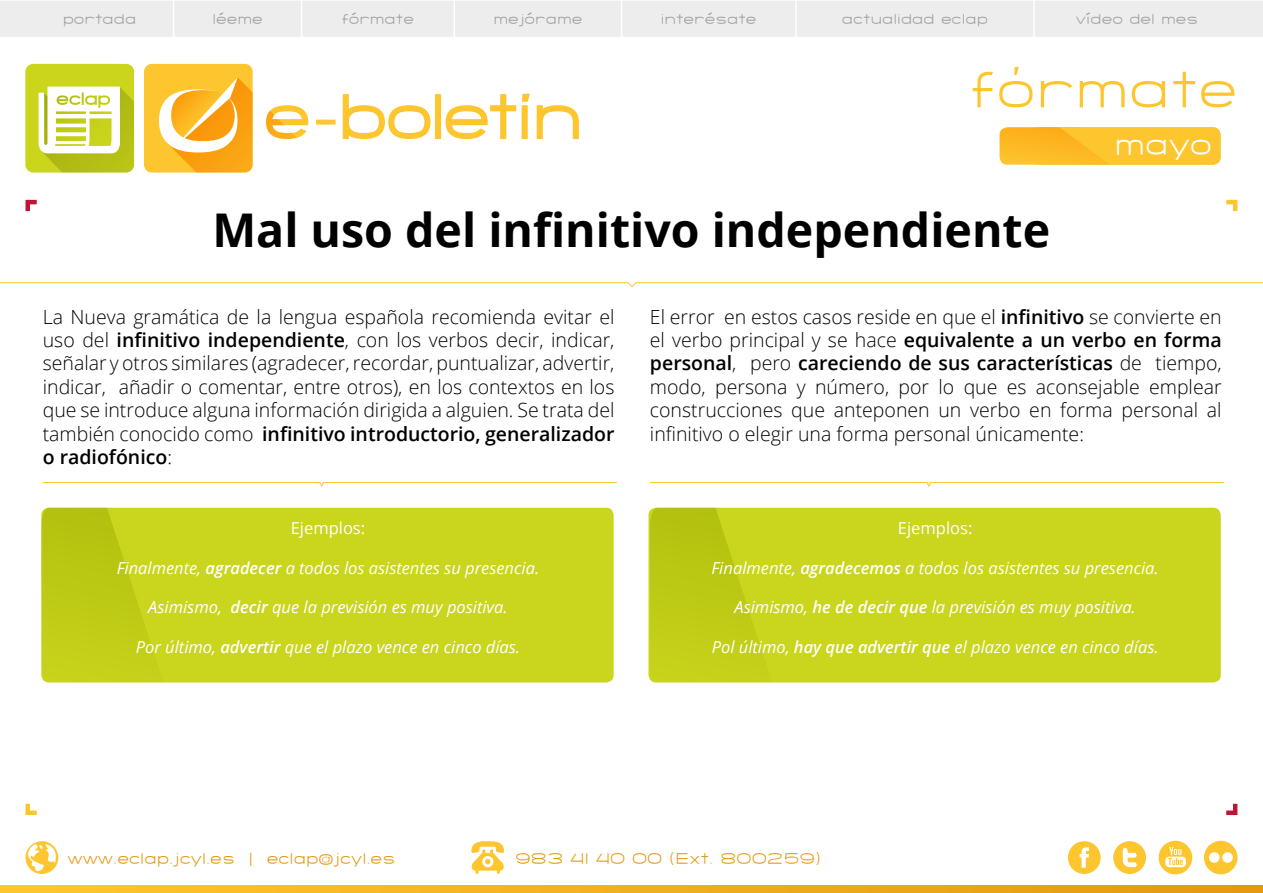
<style>
.page{position:relative;width:1263px;height:893px;background:#fff}
.page>*{position:absolute;margin:0;border:0;box-sizing:border-box;transform-origin:0 0}
.t1{font:700 46.5px "Open Sans";color:#000}
.t2{font:300 31.5px "SF Grandezza";color:#fff}
.t3{font:300 19.5px/23.4px "Open Sans";color:#000;text-align:justify}
.t4{font:italic 16.5px "Open Sans";color:#fff}
.t5{font:300 16.5px "SF Grandezza";color:#e69710}
.t6{font:16.5px "Open Sans";color:#fff}
.t7{font:300 15px "SF Grandezza";color:#9d9d9c}
.s1{font-weight:600}
</style>
<div class="page">
<div style="left:0;top:1px;width:1263px;height:36px;background:#ededed"></div>
<hr style="left:173px;top:0;width:1px;height:43px;background:#fff">
<hr style="left:301px;top:0;width:1px;height:43px;background:#fff">
<hr style="left:453px;top:0;width:2px;height:43px;background:#fff">
<hr style="left:621px;top:0;width:1px;height:43px;background:#fff">
<hr style="left:795px;top:0;width:2px;height:43px;background:#fff">
<hr style="left:1033px;top:0;width:2px;height:43px;background:#fff">
<svg style="left:26px;top:200px;width:11px;height:11px"></svg>
<svg style="left:1226px;top:200px;width:11px;height:11px"></svg>
<svg style="left:1226px;top:804px;width:11px;height:11px"></svg>
<svg style="left:26px;top:804px;width:11px;height:11px"></svg>
<svg style="left:1px;top:886px;width:1262px;height:7px;background:#f1af1f"></svg>
<svg style="left:1068px;top:841px;width:33px;height:33px"></svg>
<svg style="left:1113px;top:841px;width:33px;height:33px"></svg>
<svg style="left:1158px;top:841px;width:34px;height:33px"></svg>
<svg style="left:1204px;top:841px;width:33px;height:33px"></svg>
<svg style="left:471px;top:841px;width:33px;height:33px"></svg>
<svg style="left:26px;top:841px;width:32px;height:33px"></svg>
<div style="left:999px;top:127px;width:222px;height:38px;background:#fdc62f;border-radius:8px"></div>
<svg style="left:999px;top:127px;width:127px;height:38px"></svg>
<div style="left:144px;top:64px;width:109px;height:109px;background:#fdc62e;border-radius:8px"></div>
<svg style="left:159px;top:77px;width:94px;height:96px"></svg>
<svg style="left:266px;top:94px;width:313px;height:45px"></svg>
<div style="left:25px;top:64px;width:109px;height:109px;background:#cad51c;border-radius:8px"></div>
<svg style="left:39px;top:87px;width:95px;height:86px"></svg>
<svg style="left:973px;top:67px;width:261px;height:40px"></svg>
<svg style="left:0;top:282px;width:1263px;height:5px"></svg>
<svg style="left:42px;top:482px;width:575px;height:5px"></svg>
<svg style="left:650px;top:482px;width:574px;height:5px"></svg>
<div style="left:41px;top:508px;width:573px;height:174px;background:#cad51d;border-radius:8px"></div>
<div style="left:648px;top:508px;width:573px;height:174px;background:#cad51d;border-radius:8px"></div>
<svg style="left:41px;top:508px;width:106px;height:174px"></svg>
<svg style="left:650px;top:508px;width:105px;height:174px"></svg>
<p class="t7" style="left:63px;top:10px;width:75px">portada</p>
<p class="t7" style="left:212px;top:10px;width:52px">léeme</p>
<p class="t7" style="left:342px;top:10px;width:74px">fórmate</p>
<p class="t7" style="left:493px;top:10px;width:90px">mejórame</p>
<p class="t7" style="left:661px;top:10px;width:97px">interésate</p>
<p class="t7" style="left:842px;top:10px;width:148px">actualidad eclap</p>
<p class="t7" style="left:1076px;top:10px;width:124px">vídeo del mes</p>
<h1 class="t1" style="left:212px;top:197px;width:839px">Mal uso del infinitivo independiente</h1>
<h2 class="t2" style="left:1067px;top:124px;width:134px">agosto</h2>
<h2 class="t2" style="left:1114px;top:124px;width:99px">mayo</h2>
<p class="t3" style="left:43px;top:304px;width:573px">La Nueva gramática de la lengua española recomienda evitar el uso del <span class="s1">infinitivo independiente</span>, con los verbos decir, indicar, señalar y otros similares (agradecer, recordar, puntualizar, advertir, indicar, añadir o comentar, entre otros), en los contextos en los que se introduce alguna información dirigida a alguien. Se trata del también conocido como <span class="s1">infinitivo introductorio, generalizador o radiofónico</span>:</p>
<p class="t3" style="left:650px;top:304px;width:573px">El error en estos casos reside en que el <span class="s1">infinitivo</span> se convierte en el verbo principal y se hace <span class="s1">equivalente a un verbo en forma personal</span>, pero <span class="s1">careciendo de sus características</span> de tiempo, modo, persona y número, por lo que es aconsejable emplear construcciones que anteponen un verbo en forma personal al infinitivo o elegir una forma personal únicamente:</p>
<p class="t6" style="left:291px;top:517px;width:76px">Ejemplos:</p>
<p class="t4" style="left:117px;top:556px;width:424px">Finalmente, <span class="s1">agradecer</span> a todos los asistentes su presencia.</p>
<p class="t4" style="left:148px;top:596px;width:361px">Asimismo, <span class="s1">decir</span> que la previsión es muy positiva.</p>
<p class="t4" style="left:136px;top:635px;width:386px">Por último, <span class="s1">advertir</span> que el plazo vence en cinco días.</p>
<p class="t6" style="left:898px;top:517px;width:76px">Ejemplos:</p>
<p class="t4" style="left:711px;top:556px;width:449px">Finalmente, <span class="s1">agradecemos</span> a todos los asistentes su presencia.</p>
<p class="t4" style="left:734px;top:596px;width:403px">Asimismo, <span class="s1">he de decir que</span> la previsión es muy positiva.</p>
<p class="t4" style="left:712px;top:635px;width:448px">Pol último, <span class="s1">hay que advertir que</span> el plazo vence en cinco días.</p>
<p class="t5" style="left:67px;top:847px;width:329px">www.eclap.jcyl.es | eclap@jcyl.es</p>
<p class="t5" style="left:515px;top:847px;width:307px">983 41 40 00 (Ext. 800259)</p>
</div>
